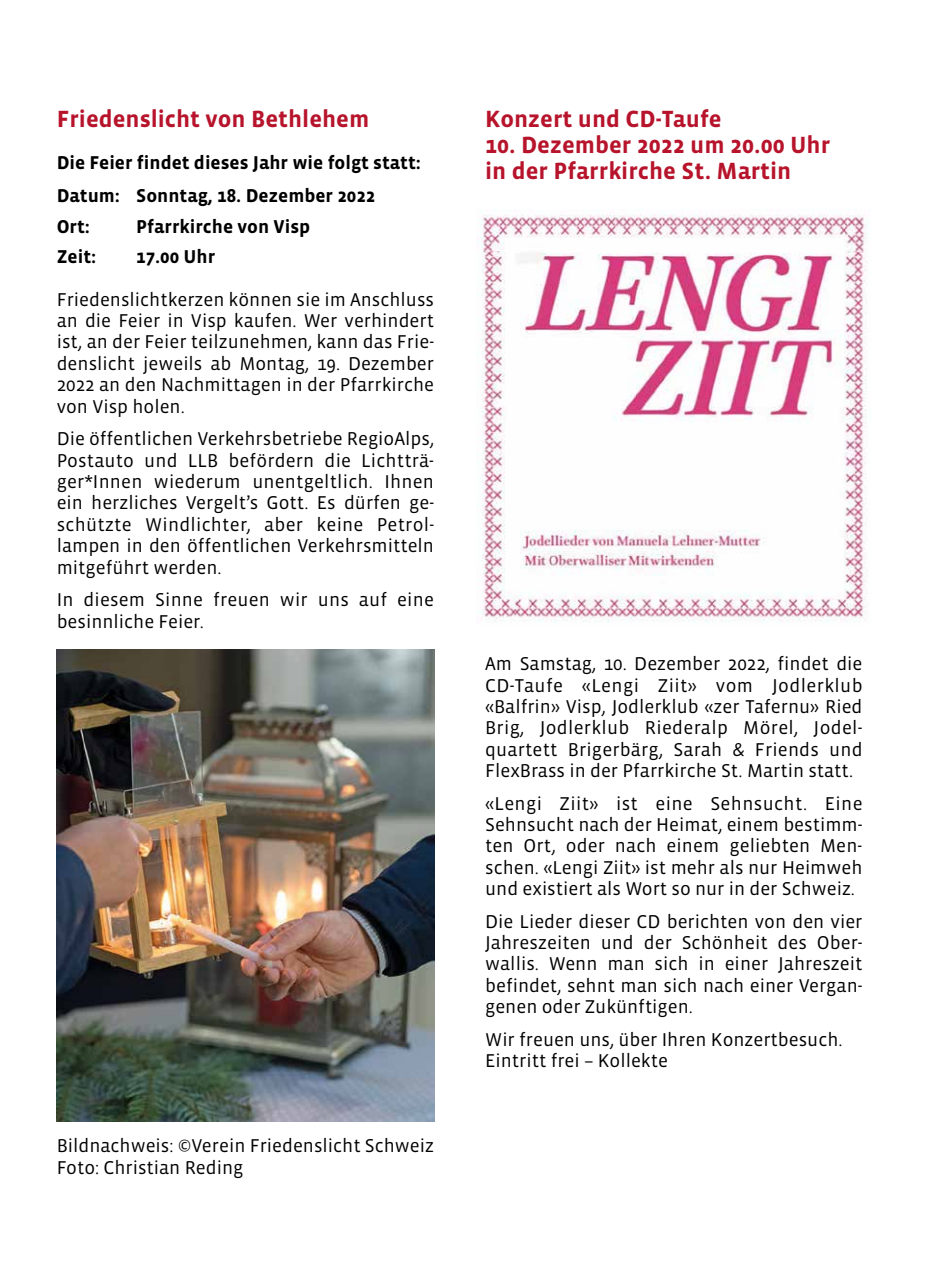
<style>
.page{position:relative;width:942px;height:1276px;background:#fff}
.page>*{position:absolute;margin:0;border:0;box-sizing:border-box;transform-origin:0 0}
.t1{font:700 24px/26.4px "Vista Sans";color:#b7142c}
.t2{font:19px/21.4px "Vista Sans";color:#000;text-align:justify}
.t3{font:700 19px/32.8px "Vista Sans";color:#000}
</style>
<div class="page">
<img style="left:57px;top:649px;width:377px;height:472px">
<img style="left:477px;top:210px;width:391px;height:413px">
<p class="t1" style="left:57px;top:106px;width:314px">Friedenslicht von Bethlehem</p>
<p class="t3" style="left:57px;top:147px;width:365px">Die Feier findet dieses Jahr wie folgt statt:<br>Datum: Sonntag, 18. Dezember 2022</p>
<p class="t3" style="left:57px;top:210px;width:35px">Ort:</p>
<p class="t3" style="left:136px;top:210px;width:175px">Pfarrkirche von Visp</p>
<p class="t3" style="left:57px;top:240px;width:41px">Zeit:</p>
<p class="t3" style="left:136px;top:240px;width:81px">17.00 Uhr</p>
<p class="t2" style="left:57px;top:289px;width:379px">Friedenslichtkerzen können sie im Anschluss an die Feier in Visp kaufen. Wer verhindert ist, an der Feier teilzunehmen, kann das Frie&shy;denslicht jeweils ab Montag, 19. Dezember 2022 an den Nachmittagen in der Pfarrkirche von Visp holen.</p>
<p class="t2" style="left:57px;top:429px;width:379px;text-align:left">Die öffentlichen Verkehrsbetriebe RegioAlps, Postauto und LLB befördern die Lichtträ&shy;ger*Innen wiederum unentgeltlich. Ihnen ein herzliches Vergelt’s Gott. Es dürfen ge-- schützte Windlichter, aber keine Petrol&shy;lampen in den öffentlichen Verkehrsmitteln mitgeführt werden.</p>
<p class="t2" style="left:57px;top:590px;width:378px">In diesem Sinne freuen wir uns auf eine besinnliche Feier.</p>
<p class="t2" style="left:57px;top:1135px;width:379px">Bildnachweis: ©Verein Friedenslicht Schweiz<br>Foto: Christian Reding</p>
<p class="t1" style="left:485px;top:106px;width:238px">Konzert und CD-Taufe</p>
<p class="t1" style="left:485px;top:132px;width:346px">10. Dezember 2022 um 20.00 Uhr in der Pfarrkirche St. Martin</p>
<p class="t2" style="left:485px;top:653px;width:379px">Am Samstag, 10. Dezember 2022, findet die CD-Taufe «Lengi Ziit» vom Jodlerklub «Balfrin» Visp, Jodlerklub «zer Tafernu» Ried Brig, Jodlerklub Riederalp Mörel, Jodel&shy;quartett Brigerbärg, Sarah &amp; Friends und FlexBrass in der Pfarrkirche St. Martin statt.</p>
<p class="t2" style="left:485px;top:793px;width:379px">«Lengi Ziit» ist eine Sehnsucht. Eine Sehnsucht nach der Heimat, einem bestimm&shy;ten Ort, oder nach einem geliebten Men&shy;schen. «Lengi Ziit» ist mehr als nur Heimweh und existiert als Wort so nur in der Schweiz.</p>
<p class="t2" style="left:485px;top:911px;width:379px">Die Lieder dieser CD berichten von den vier Jahreszeiten und der Schönheit des Ober&shy;wallis. Wenn man sich in einer Jahreszeit befindet, sehnt man sich nach einer Vergan&shy;genen oder Zukünftigen.</p>
<p class="t2" style="left:485px;top:1029px;width:359px">Wir freuen uns, über Ihren Konzertbesuch.<br>Eintritt frei – Kollekte</p>
</div>
